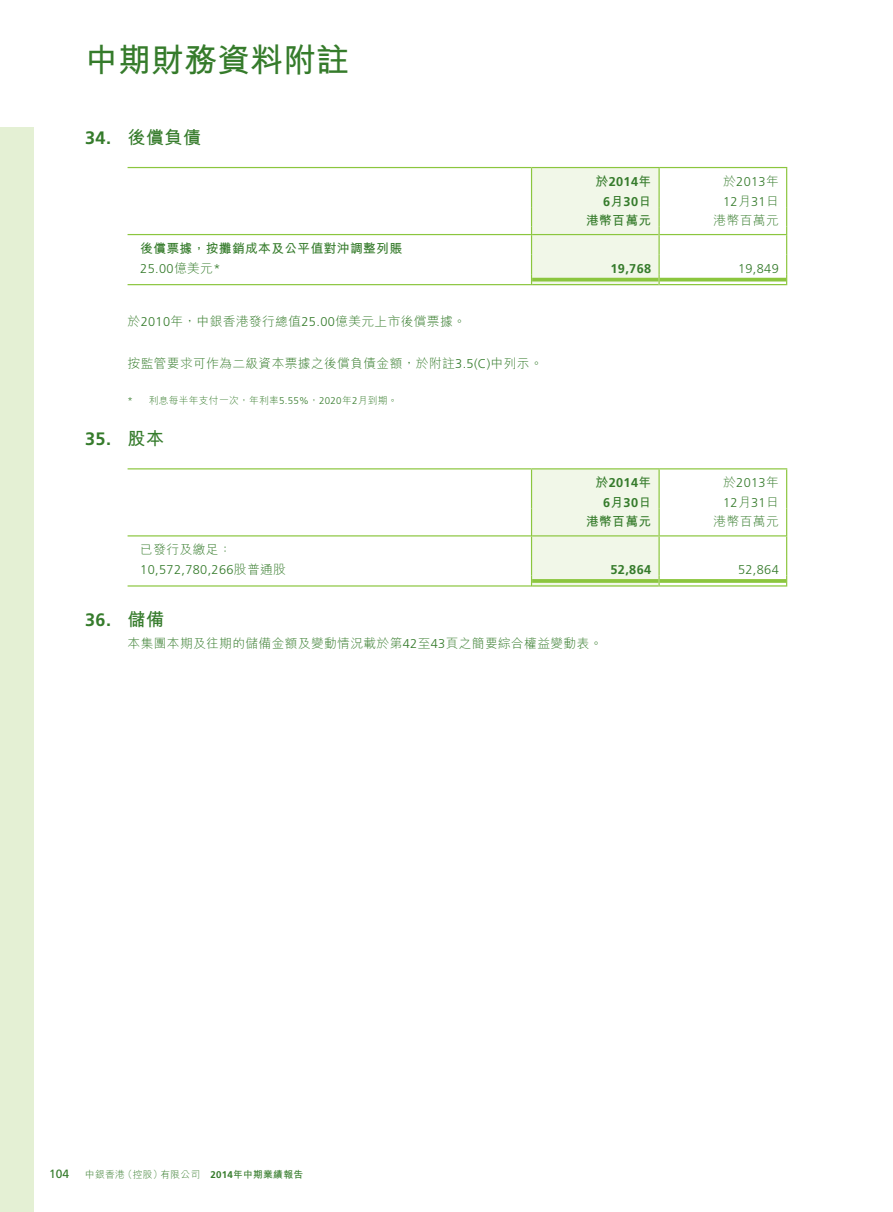
<style>
.page{position:relative;width:893px;height:1212px;background:#fff}
.page>*{position:absolute;margin:0;border:0;box-sizing:border-box;transform-origin:0 0}
.t1{font:700 33px "M Hei HK";color:#357b2b}
.t2{font:700 18px "Frutiger LT Std";color:#357b2b}
.t3{font:700 18px "M Hei HK";color:#357b2b}
.t4{font:300 12.75px "M Hei HK";letter-spacing:.03em;color:#357b2b}
.t5{font:300 12.75px/19.5px "Frutiger LT Std";letter-spacing:.03em;color:#357b2b}
.t6{font:700 12.75px/19.5px "Frutiger LT Std";letter-spacing:.03em;color:#357b2b;text-align:center}
.t7{font:700 12.75px "M Hei HK";letter-spacing:.03em;color:#357b2b}
.t8{font:12px "Frutiger LT Std";color:#357b2b}
.t9{font:300 9.75px "M Hei HK";letter-spacing:.03em;color:#357b2b}
.s1{font-family:"Frutiger LT Std"}
.s2{font-family:"M Hei HK"}
.s3{font-family:"Frutiger LT Std";font-weight:700}
.s4{font-weight:700}
</style>
<div class="page">
<div style="left:0;top:128px;width:34px;height:1084px;background:#e4f0d4"></div>
<hr style="left:128px;top:167px;width:403px;height:1px;background:#8bc63e">
<hr style="left:531px;top:167px;width:128px;height:1px;background:#8bc63e">
<hr style="left:659px;top:167px;width:128px;height:1px;background:#8bc63e">
<hr style="left:786px;top:168px;width:1px;height:39px;background:#8bc63e">
<svg style="left:786px;top:207px;width:1px;height:78px"></svg>
<div style="left:531px;top:168px;width:129px;height:117px;background:#f1f7e8"></div>
<hr style="left:128px;top:234px;width:403px;height:1px;background:#8bc63e">
<hr style="left:532px;top:234px;width:126px;height:1px;background:#8bc63e">
<hr style="left:660px;top:234px;width:126px;height:1px;background:#8bc63e">
<hr style="left:128px;top:284px;width:403px;height:1px;background:#8bc63e">
<hr style="left:532px;top:278px;width:126px;height:3px;background:#8bc63e">
<hr style="left:532px;top:284px;width:126px;height:1px;background:#8bc63e">
<hr style="left:660px;top:278px;width:126px;height:3px;background:#8bc63e">
<hr style="left:660px;top:284px;width:126px;height:1px;background:#8bc63e">
<hr style="left:128px;top:468px;width:403px;height:1px;background:#8bc63e">
<hr style="left:531px;top:468px;width:128px;height:1px;background:#8bc63e">
<hr style="left:659px;top:468px;width:128px;height:1px;background:#8bc63e">
<svg style="left:786px;top:469px;width:1px;height:117px"></svg>
<div style="left:531px;top:469px;width:129px;height:117px;background:#f1f7e8"></div>
<hr style="left:128px;top:535px;width:403px;height:1px;background:#8bc63e">
<hr style="left:532px;top:535px;width:126px;height:1px;background:#8bc63e">
<hr style="left:660px;top:535px;width:126px;height:1px;background:#8bc63e">
<hr style="left:128px;top:585px;width:403px;height:1px;background:#8bc63e">
<svg style="left:532px;top:579px;width:126px;height:4px"></svg>
<hr style="left:532px;top:585px;width:126px;height:1px;background:#8bc63e">
<svg style="left:660px;top:579px;width:126px;height:4px"></svg>
<hr style="left:660px;top:585px;width:126px;height:1px;background:#8bc63e">
<h1 class="t1" style="left:85px;top:36px;width:265px">中期財務資料附註</h1>
<h2 class="t3" style="left:85px;top:124px;width:118px"><span class="s1">34.</span> 後償負債</h2>
<p class="t6" style="left:596px;top:172px;width:57px"><span class="s2">於</span>2014<span class="s2">年<br></span>6<span class="s2">月</span>30<span class="s2">日</span></p>
<p class="t5" style="left:723px;top:172px;width:57px"><span class="s2">於</span>2013<span class="s2">年<br></span>12<span class="s2">月</span>31<span class="s2">日</span></p>
<p class="t7" style="left:586px;top:211px;width:67px">港幣百萬元</p>
<p class="t4" style="left:714px;top:211px;width:67px">港幣百萬元</p>
<p class="t7" style="left:140px;top:239px;width:263px">後償票據，按攤銷成本及公平值對沖調整列賬</p>
<p class="t5" style="left:140px;top:259px;width:82px">25.00<span class="s2">億美元</span>*</p>
<p class="t6" style="left:610px;top:258px;width:42px">19,768</p>
<p class="t5" style="left:738px;top:259px;width:42px">19,849</p>
<p class="t4" style="left:128px;top:312px;width:340px">於<span class="s1">2010</span>年，中銀香港發行總值<span class="s1">25.00</span>億美元上市後償票據。</p>
<p class="t4" style="left:128px;top:354px;width:417px">按監管要求可作為二級資本票據之後償負債金額，於附註<span class="s1">3.5(C)</span>中列示。</p>
<p class="t9" style="left:128px;top:394px;width:271px"><span class="s1">*</span> 利息每半年支付一次，年利率<span class="s1">5.55%</span>，<span class="s1">2020</span>年<span class="s1">2</span>月到期。</p>
<h2 class="t2" style="left:85px;top:428px;width:81px">35. <span class="s2">股本</span></h2>
<p class="t6" style="left:596px;top:473px;width:57px"><span class="s2">於</span>2014<span class="s2">年</span></p>
<p class="t5" style="left:723px;top:473px;width:57px"><span class="s2">於</span>2013<span class="s2">年</span></p>
<p class="t6" style="left:603px;top:493px;width:50px">6<span class="s2">月</span>30<span class="s2">日</span></p>
<p class="t5" style="left:723px;top:493px;width:57px">12<span class="s2">月</span>31<span class="s2">日</span></p>
<p class="t7" style="left:586px;top:512px;width:67px">港幣百萬元</p>
<p class="t4" style="left:714px;top:513px;width:67px">港幣百萬元</p>
<p class="t4" style="left:140px;top:541px;width:93px">已發行及繳足：</p>
<p class="t5" style="left:140px;top:560px;width:147px">10,572,780,266<span class="s2">股普通股</span></p>
<p class="t6" style="left:610px;top:560px;width:42px">52,864</p>
<p class="t5" style="left:738px;top:560px;width:42px">52,864</p>
<h2 class="t2" style="left:85px;top:609px;width:81px">36. <span class="s2">儲備</span></h2>
<p class="t4" style="left:128px;top:634px;width:477px">本集團本期及往期的儲備金額及變動情況載於第<span class="s1">42</span>至<span class="s1">43</span>頁之簡要綜合權益變動表。</p>
<p class="t8" style="left:49px;top:1167px;width:22px">104</p>
<p class="t9" style="left:85px;top:1168px;width:220px">中銀香港（控股）有限公司 <span class="s3">2014</span><span class="s4">年中期業績報告</span></p>
</div>
